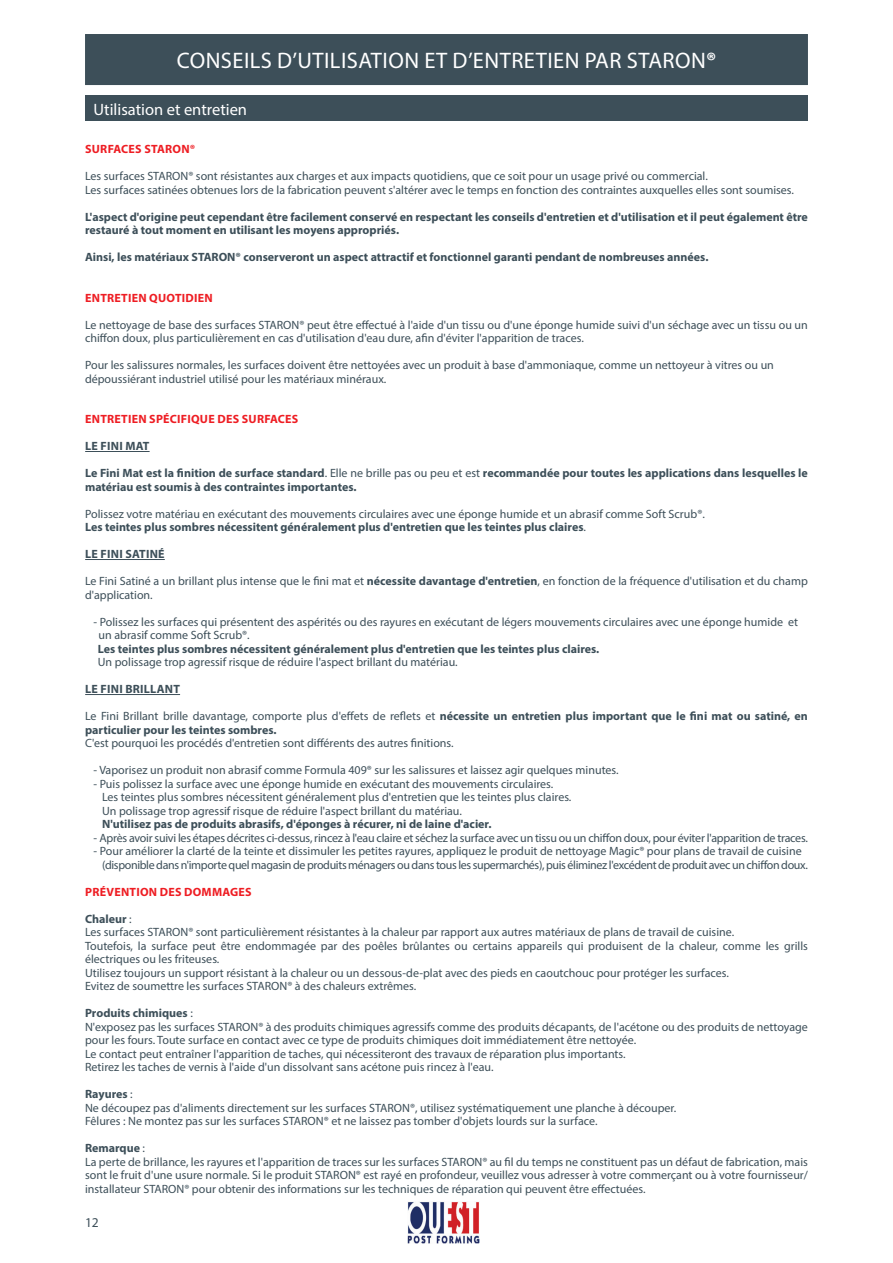
<style>
.page{position:relative;width:893px;height:1263px;background:#fff}
.page>*{position:absolute;margin:0;border:0;box-sizing:border-box;transform-origin:0 0}
.t1{font:22.5px "Myriad Pro";letter-spacing:.02em;color:#fff}
.t2{font:16.5px "Myriad Pro";color:#fff}
.t3{font:13.5px "Myriad Pro";color:#3d4f59}
.t4{font:12px/13.5px "Myriad Pro";color:#3d4f59}
.t5{font:700 12px/13.5px "Myriad Pro";color:#3d4f59}
.t6{font:12px/13.5px "Myriad Pro";letter-spacing:-.02em;color:#3d4f59}
.t7{font:700 12px "Myriad Pro";letter-spacing:.02em;color:#ee1d23}
.t8{font:700 12px "Myriad Pro";letter-spacing:.02em;color:#3d4f59}
.s1{font-weight:700}
.s2{font-weight:400}
</style>
<div class="page">
<img style="left:408px;top:1202px;width:72px;height:41px">
<div style="left:85px;top:34px;width:723px;height:51px;background:#3d4f59"></div>
<hr style="left:85px;top:451px;width:65px;height:1px;background:#3d4f59">
<hr style="left:85px;top:559px;width:80px;height:1px;background:#3d4f59">
<hr style="left:85px;top:694px;width:95px;height:1px;background:#3d4f59">
<div style="left:85px;top:96px;width:723px;height:25px;background:#3d4f59"></div>
<h1 class="t1" style="left:177px;top:47px;width:541px">CONSEILS D’UTILISATION ET D’ENTRETIEN PAR STARON<span class="s1">®</span></h1>
<h2 class="t2" style="left:94px;top:99px;width:155px">Utilisation et entretien</h2>
<p class="t7" style="left:85px;top:141px;width:112px">SURFACES STARON®</p>
<p class="t4" style="left:85px;top:169px;width:710px">Les surfaces STARON® sont résistantes aux charges et aux impacts quotidiens, que ce soit pour un usage privé ou commercial.<br>Les surfaces satinées obtenues lors de la fabrication peuvent s'altérer avec le temps en fonction des contraintes auxquelles elles sont soumises.</p>
<p class="t5" style="left:85px;top:210px;width:724px">L'aspect d'origine peut cependant être facilement conservé en respectant les conseils d'entretien et d'utilisation et il peut également être restauré à tout moment en utilisant les moyens appropriés.</p>
<p class="t5" style="left:85px;top:250px;width:625px">Ainsi, les matériaux STARON® conserveront un aspect attractif et fonctionnel garanti pendant de nombreuses années.</p>
<p class="t7" style="left:85px;top:290px;width:129px">ENTRETIEN QUOTIDIEN</p>
<p class="t4" style="left:85px;top:318px;width:724px">Le nettoyage de base des surfaces STARON® peut être effectué à l'aide d'un tissu ou d'une éponge humide suivi d'un séchage avec un tissu ou un chiffon doux, plus particulièrement en cas d'utilisation d'eau dure, afin d'éviter l'apparition de traces.</p>
<p class="t4" style="left:85px;top:358px;width:690px">Pour les salissures normales, les surfaces doivent être nettoyées avec un produit à base d'ammoniaque, comme un nettoyeur à vitres ou un dépoussiérant industriel utilisé pour les matériaux minéraux.</p>
<p class="t7" style="left:85px;top:411px;width:215px">ENTRETIEN SPÉCIFIQUE DES SURFACES</p>
<p class="t8" style="left:85px;top:438px;width:66px">LE FINI MAT</p>
<p class="t5" style="left:85px;top:466px;width:724px">Le Fini Mat est la finition de surface standard<span class="s2">. Elle ne brille pas ou peu et est</span> recommandée pour toutes les applications dans lesquelles le matériau est soumis à des contraintes importantes.</p>
<p class="t4" style="left:85px;top:507px;width:621px">Polissez votre matériau en exécutant des mouvements circulaires avec une éponge humide et un abrasif comme Soft Scrub®.<br><span class="s1">Les teintes plus sombres nécessitent généralement plus d'entretien que les teintes plus claires</span>.</p>
<p class="t8" style="left:85px;top:546px;width:81px">LE FINI SATINÉ</p>
<p class="t4" style="left:85px;top:574px;width:724px">Le Fini Satiné a un brillant plus intense que le fini mat et <span class="s1">nécessite davantage d'entretien</span>, en fonction de la fréquence d'utilisation et du champ d'application.</p>
<p class="t4" style="left:99px;top:615px;width:701px;text-indent:-5px">- Polissez les surfaces qui présentent des aspérités ou des rayures en exécutant de légers mouvements circulaires avec une éponge humide et un abrasif comme Soft Scrub®.</p>
<p class="t5" style="left:98px;top:642px;width:503px">Les teintes plus sombres nécessitent généralement plus d'entretien que les teintes plus claires.</p>
<p class="t4" style="left:98px;top:655px;width:361px">Un polissage trop agressif risque de réduire l'aspect brillant du matériau.</p>
<p class="t8" style="left:85px;top:681px;width:96px">LE FINI BRILLANT</p>
<p class="t5" style="left:85px;top:709px;width:724px"><span class="s2">Le Fini Brillant brille davantage, comporte plus d'effets de reflets et</span> nécessite un entretien plus important que le fini mat ou satiné, en particulier pour les teintes sombres.</p>
<p class="t4" style="left:85px;top:736px;width:370px">C'est pourquoi les procédés d'entretien sont différents des autres finitions.</p>
<p class="t4" style="left:94px;top:763px;width:527px">- Vaporisez un produit non abrasif comme Formula 409® sur les salissures et laissez agir quelques minutes.</p>
<p class="t4" style="left:102px;top:777px;width:471px;text-indent:-9px">- Puis polissez la surface avec une éponge humide en exécutant des mouvements circulaires.<br>Les teintes plus sombres nécessitent généralement plus d'entretien que les teintes plus claires.<br>Un polissage trop agressif risque de réduire l'aspect brillant du matériau.</p>
<p class="t5" style="left:102px;top:817px;width:391px">N'utilisez pas de produits abrasifs, d'éponges à récurer, ni de laine d'acier.</p>
<p class="t6" style="left:94px;top:831px;width:716px">- Après avoir suivi les étapes décrites ci-dessus, rincez à l'eau claire et séchez la surface avec un tissu ou un chiffon doux, pour éviter l'apparition de traces.</p>
<p class="t6" style="left:102px;top:844px;width:707px;text-indent:-9px">- Pour améliorer la clarté de la teinte et dissimuler les petites rayures, appliquez le produit de nettoyage Magic® pour plans de travail de cuisine (disponible dans n'importe quel magasin de produits ménagers ou dans tous les supermarchés), puis éliminez l'excédent de produit avec un chiffon doux.</p>
<p class="t7" style="left:85px;top:884px;width:168px">PRÉVENTION DES DOMMAGES</p>
<p class="t4" style="left:85px;top:912px;width:724px"><span class="s1">Chaleur</span> :<br>Les surfaces STARON® sont particulièrement résistantes à la chaleur par rapport aux autres matériaux de plans de travail de cuisine.<br>Toutefois, la surface peut être endommagée par des poêles brûlantes ou certains appareils qui produisent de la chaleur, comme les grills électriques ou les friteuses.<br>Utilisez toujours un support résistant à la chaleur ou un dessous-de-plat avec des pieds en caoutchouc pour protéger les surfaces.<br>Evitez de soumettre les surfaces STARON® à des chaleurs extrêmes.</p>
<p class="t4" style="left:85px;top:1006px;width:724px"><span class="s1">Produits chimiques</span> :<br>N'exposez pas les surfaces STARON® à des produits chimiques agressifs comme des produits décapants, de l'acétone ou des produits de nettoyage pour les fours. Toute surface en contact avec ce type de produits chimiques doit immédiatement être nettoyée.<br>Le contact peut entraîner l'apparition de taches, qui nécessiteront des travaux de réparation plus importants.<br>Retirez les taches de vernis à l'aide d'un dissolvant sans acétone puis rincez à l'eau.</p>
<p class="t4" style="left:85px;top:1087px;width:593px"><span class="s1">Rayures</span> :<br>Ne découpez pas d'aliments directement sur les surfaces STARON®, utilisez systématiquement une planche à découper.<br>Fêlures : Ne montez pas sur les surfaces STARON® et ne laissez pas tomber d'objets lourds sur la surface.</p>
<p class="t4" style="left:85px;top:1141px;width:724px"><span class="s1">Remarque</span> :<br>La perte de brillance, les rayures et l'apparition de traces sur les surfaces STARON® au fil du temps ne constituent pas un défaut de fabrication, mais sont le fruit d'une usure normale. Si le produit STARON® est rayé en profondeur, veuillez vous adresser à votre commerçant ou à votre fournisseur/ installateur STARON® pour obtenir des informations sur les techniques de réparation qui peuvent être effectuées.</p>
<p class="t3" style="left:85px;top:1214px;width:15px">12</p>
</div>
